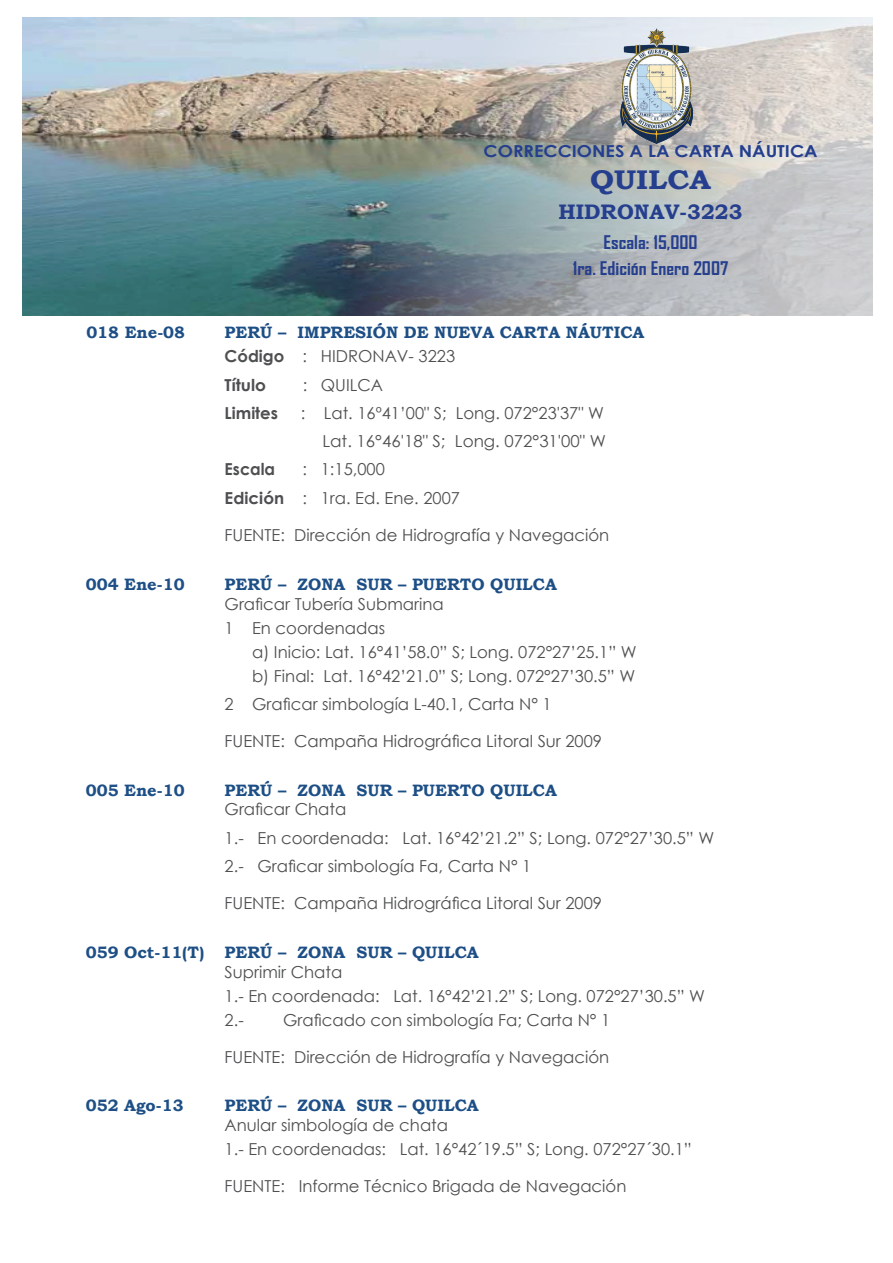
<style>
.page{position:relative;width:893px;height:1263px;background:#fff}
.page>*{position:absolute;margin:0;border:0;box-sizing:border-box;transform-origin:0 0}
.t1{font:700 27px "Bookman Old Style";color:#253f8e;scale:1.11 1}
.t2{font:700 21px "Bookman Old Style";color:#253f8e}
.t3{font:700 18px/25.8px "Agency FB";color:#253f8e;text-align:center;scale:1.08 1}
.t4{font:16.5px/28.3px "Century Gothic";color:#4e4f50}
.t5{font:700 16.5px "Bookman Old Style";color:#1d4f86}
.t6{font:700 16.5px "Century Gothic";color:#253f8e;scale:1.1 1}
.t7{font:700 16.5px "Century Gothic";color:#4e4f50}
.s1{font-weight:700}
</style>
<div class="page">
<img style="left:22px;top:18px;width:851px;height:297px">
<img style="left:621px;top:28px;width:71px;height:115px">
<p class="t6" style="left:484px;top:138px;width:305px">CORRECCIONES A LA CARTA NÁUTICA</p>
<h1 class="t1" style="left:590px;top:160px;width:111px">QUILCA</h1>
<p class="t2" style="left:559px;top:196px;width:185px">HIDRONAV-3223</p>
<p class="t3" style="left:573px;top:229px;width:146px">Escala: 15,000<br>1ra. Edición Enero 2007</p>
<p class="t5" style="left:86px;top:321px;width:100px">018 Ene-08</p>
<p class="t5" style="left:225px;top:321px;width:421px">PERÚ – IMPRESIÓN DE NUEVA CARTA NÁUTICA</p>
<p class="t4" style="left:225px;top:342px;width:232px"><span class="s1">Código</span> : HIDRONAV- 3223<br><span class="s1">Título</span></p>
<p class="t4" style="left:303px;top:370px;width:82px">: QUILCA</p>
<p class="t7" style="left:225px;top:400px;width:55px">Limites</p>
<p class="t4" style="left:301px;top:398px;width:307px;text-align:right">: Lat. 16º41’00" S; Long. 072°23'37" W<br>Lat. 16°46'18" S; Long. 072°31'00" W</p>
<p class="t7" style="left:225px;top:457px;width:52px">Escala</p>
<p class="t4" style="left:225px;top:455px;width:237px;text-align:center">: 1:15,000<br><span class="s1">Edición</span> : 1ra. Ed. Ene. 2007</p>
<p class="t4" style="left:225px;top:520px;width:386px">FUENTE: Dirección de Hidrografía y Navegación</p>
<p class="t5" style="left:86px;top:573px;width:100px">004 Ene-10</p>
<p class="t5" style="left:225px;top:573px;width:334px">PERÚ – ZONA SUR – PUERTO QUILCA</p>
<p class="t4" style="left:225px;top:592px;width:221px;line-height:24px">Graficar Tubería Submarina<br>1 En coordenadas</p>
<p class="t4" style="left:252px;top:640px;width:386px;line-height:24px">a) Inicio: Lat. 16°41’58.0” S; Long. 072°27’25.1” W b) Final: Lat. 16°42’21.0” S; Long. 072°27’30.5” W</p>
<p class="t4" style="left:225px;top:690px;width:328px">2 Graficar simbología L-40.1, Carta N° 1</p>
<p class="t4" style="left:225px;top:727px;width:379px">FUENTE: Campaña Hidrográfica Litoral Sur 2009</p>
<p class="t5" style="left:86px;top:778px;width:100px">005 Ene-10</p>
<p class="t5" style="left:225px;top:778px;width:334px">PERÚ – ZONA SUR – PUERTO QUILCA</p>
<p class="t4" style="left:225px;top:795px;width:491px">Graficar Chata<br>1.- En coordenada: Lat. 16°42’21.2” S; Long. 072°27’30.5” W<br>2.- Graficar simbología Fa, Carta N° 1</p>
<p class="t4" style="left:225px;top:888px;width:379px">FUENTE: Campaña Hidrográfica Litoral Sur 2009</p>
<p class="t5" style="left:86px;top:940px;width:394px">059 Oct-11(T) PERÚ – ZONA SUR – QUILCA</p>
<p class="t4" style="left:225px;top:959px;width:482px;line-height:24px">Suprimir Chata<br>1.- En coordenada: Lat. 16°42’21.2” S; Long. 072°27’30.5” W<br>2.-</p>
<p class="t4" style="left:283px;top:1005px;width:329px">Graficado con simbología Fa; Carta N° 1</p>
<p class="t4" style="left:225px;top:1042px;width:386px">FUENTE: Dirección de Hidrografía y Navegación</p>
<p class="t5" style="left:86px;top:1093px;width:99px">052 Ago-13</p>
<p class="t5" style="left:225px;top:1093px;width:256px">PERÚ – ZONA SUR – QUILCA</p>
<p class="t4" style="left:225px;top:1113px;width:469px;line-height:24px">Anular simbología de chata<br>1.- En coordenadas: Lat. 16°42´19.5” S; Long. 072°27´30.1”</p>
<p class="t4" style="left:225px;top:1171px;width:403px">FUENTE: Informe Técnico Brigada de Navegación</p>
</div>
